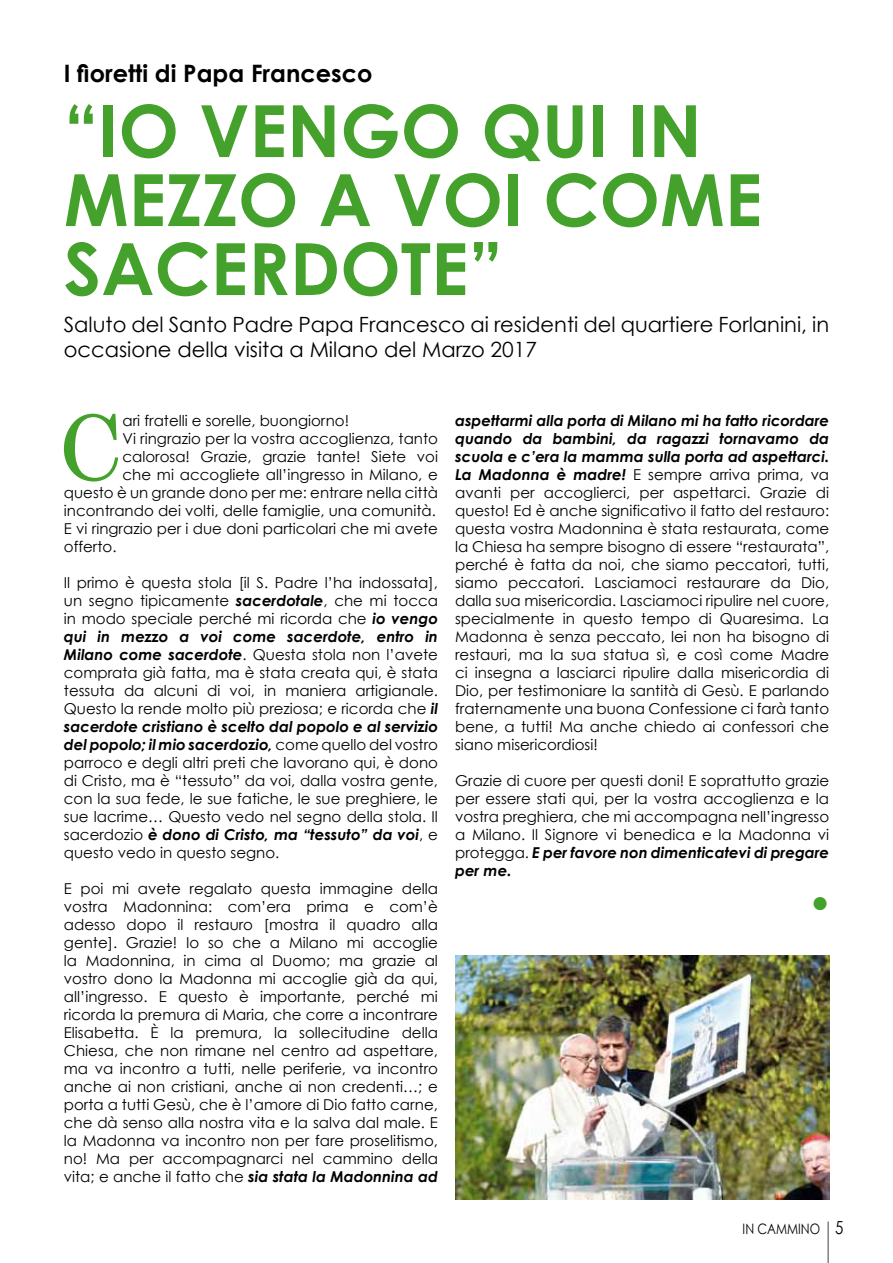
<style>
.page{position:relative;width:893px;height:1263px;background:#fff}
.page>*{position:absolute;margin:0;border:0;box-sizing:border-box;transform-origin:0 0}
.t1{font:89.7px "Century Schoolbook";color:#44a12b}
.t2{font:700 72px/69px "Century Gothic";color:#44a12b}
.t3{font:30px "Times New Roman";color:#44a12b}
.t4{font:700 24px "Century Gothic";color:#000}
.t5{font:21px/25.2px "Century Gothic";color:#000}
.t6{font:18px "Century Gothic";color:#000;scale:.83 1}
.t7{font:15px/18px "Century Gothic";color:#000;text-align:justify}
.t8{font:14.4px "Century Gothic";color:#000;scale:.83 1}
.s1{font-weight:700;font-style:italic}
</style>
<div class="page">
<hr style="left:827px;top:1221px;width:2px;height:42px;background:#000">
<img style="left:455px;top:956px;width:374px;height:243px">
<h3 class="t4" style="left:64px;top:58px;width:310px">I fioretti di Papa Francesco</h3>
<h2 class="t2" style="left:64px;top:95px;width:700px">“IO VENGO QUI IN<br>MEZZO A VOI COME<br>SACERDOTE”</h2>
<h3 class="t5" style="left:64px;top:312px;width:767px">Saluto del Santo Padre Papa Francesco ai residenti del quartiere Forlanini, in occasione della visita a Milano del Marzo 2017</h3>
<h1 class="t1" style="left:58px;top:391px;width:66px">C</h1>
<p class="t7" style="left:123px;top:411px;width:228px">ari fratelli e sorelle, buongiorno!</p>
<p class="t7" style="left:123px;top:429px;width:317px">Vi ringrazio per la vostra accoglienza, tanto</p>
<p class="t7" style="left:123px;top:447px;width:317px">calorosa! Grazie, grazie tante! Siete voi</p>
<p class="t7" style="left:123px;top:465px;width:317px">che mi accogliete all’ingresso in Milano, e</p>
<p class="t7" style="left:64px;top:483px;width:376px">questo è un grande dono per me: entrare nella città</p>
<p class="t7" style="left:64px;top:501px;width:373px">incontrando dei volti, delle famiglie, una comunità.</p>
<p class="t7" style="left:64px;top:519px;width:376px">E vi ringrazio per i due doni particolari che mi avete</p>
<p class="t7" style="left:64px;top:537px;width:54px">offerto.</p>
<p class="t7" style="left:64px;top:573px;width:376px">Il primo è questa stola [il S. Padre l’ha indossata], un segno tipicamente <span class="s1">sacerdotale</span>, che mi tocca in modo speciale perché mi ricorda che <span class="s1">io vengo qui in mezzo a voi come sacerdote, entro in Milano come sacerdote</span>. Questa stola non l’avete comprata già fatta, ma è stata creata qui, è stata tessuta da alcuni di voi, in maniera artigianale.<br>Questo la rende molto più preziosa; e ricorda che <span class="s1">il sacerdote cristiano è scelto dal popolo e al servizio del popolo; il mio sacerdozio,</span> come quello del vostro parroco e degli altri preti che lavorano qui, è dono di Cristo, ma è “tessuto” da voi, dalla vostra gente, con la sua fede, le sue fatiche, le sue preghiere, le sue lacrime… Questo vedo nel segno della stola. Il sacerdozio <span class="s1">è dono di Cristo, ma “tessuto” da voi</span>, e questo vedo in questo segno.</p>
<p class="t7" style="left:64px;top:879px;width:376px">E poi mi avete regalato questa immagine della vostra Madonnina: com’era prima e com’è adesso dopo il restauro [mostra il quadro alla gente]. Grazie! Io so che a Milano mi accoglie la Madonnina, in cima al Duomo; ma grazie al vostro dono la Madonna mi accoglie già da qui, all’ingresso. E questo è importante, perché mi ricorda la premura di Maria, che corre a incontrare Elisabetta. È la premura, la sollecitudine della Chiesa, che non rimane nel centro ad aspettare, ma va incontro a tutti, nelle periferie, va incontro anche ai non cristiani, anche ai non credenti…; e porta a tutti Gesù, che è l’amore di Dio fatto carne, che dà senso alla nostra vita e la salva dal male. E la Madonna va incontro non per fare proselitismo, no! Ma per accompagnarci nel cammino della vita; e anche il fatto che <span class="s1">sia stata la Madonnina ad</span></p>
<p class="t7" style="left:455px;top:411px;width:376px"><span class="s1">aspettarmi alla porta di Milano mi ha fatto ricordare quando da bambini, da ragazzi tornavamo da scuola e c’era la mamma sulla porta ad aspettarci.<br>La Madonna è madre!</span> E sempre arriva prima, va avanti per accoglierci, per aspettarci. Grazie di questo! Ed è anche significativo il fatto del restauro: questa vostra Madonnina è stata restaurata, come la Chiesa ha sempre bisogno di essere “restaurata”, perché è fatta da noi, che siamo peccatori, tutti, siamo peccatori. Lasciamoci restaurare da Dio, dalla sua misericordia. Lasciamoci ripulire nel cuore, specialmente in questo tempo di Quaresima. La Madonna è senza peccato, lei non ha bisogno di restauri, ma la sua statua sì, e così come Madre ci insegna a lasciarci ripulire dalla misericordia di Dio, per testimoniare la santità di Gesù. E parlando fraternamente una buona Confessione ci farà tanto bene, a tutti! Ma anche chiedo ai confessori che siano misericordiosi!</p>
<p class="t7" style="left:455px;top:771px;width:376px">Grazie di cuore per questi doni! E soprattutto grazie per essere stati qui, per la vostra accoglienza e la vostra preghiera, che mi accompagna nell’ingresso a Milano. Il Signore vi benedica e la Madonna vi protegga. <span class="s1">E per favore non dimenticatevi di pregare per me.</span></p>
<h3 class="t3" style="left:811px;top:882px;width:20px">●</h3>
<p class="t8" style="left:743px;top:1219px;width:42px">In Cammino</p>
<p class="t6" style="left:835px;top:1216px;width:12px">5</p>
</div>
